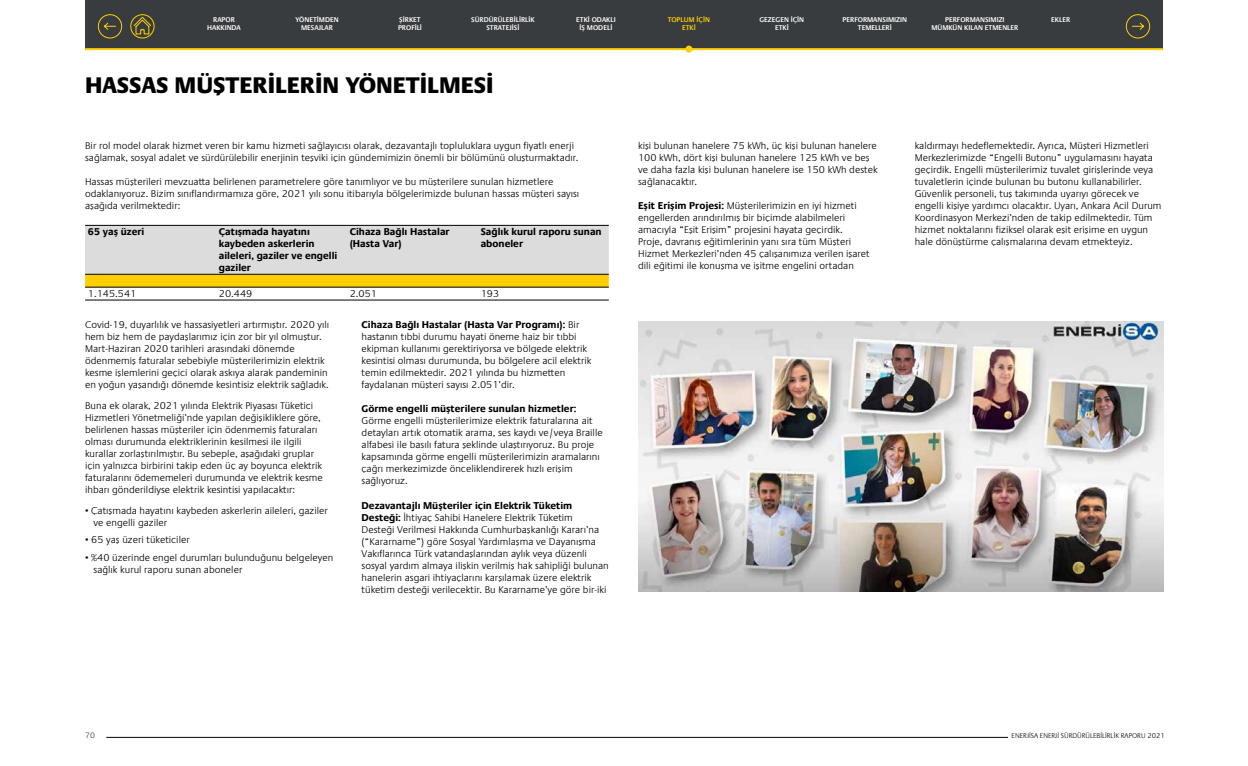
<style>
.page{position:relative;width:1248px;height:766px;background:#fff}
.page>*{position:absolute;margin:0;border:0;box-sizing:border-box;transform-origin:0 0}
.t1{font:800 23px "Praxis Com";color:#000}
.t2{font:300 10px/12px "Praxis Com";color:#000}
.t3{font:700 10px/12px "Praxis Com";color:#000}
.t4{font:300 8px "Praxis Com";color:#393c3f}
.t5{font:600 7px/8.4px "Praxis Com";color:#fff;text-align:center}
.t6{font:300 7px "Praxis Com";color:#000}
.t7{font:600 7px/8.4px "Praxis Com";color:#ffcf01;text-align:center}
.s1{font-weight:700}
</style>
<div class="page">
<svg style="left:85px;top:226px;width:523px;height:61px;background:#e1d7b0"></svg>
<hr style="left:85px;top:225px;width:131px;height:1px;background:#000">
<hr style="left:216px;top:225px;width:131px;height:1px;background:#000">
<hr style="left:347px;top:225px;width:131px;height:1px;background:#000">
<hr style="left:478px;top:225px;width:130px;height:1px;background:#000">
<hr style="left:85px;top:274px;width:131px;height:1px;background:#000">
<hr style="left:85px;top:287px;width:131px;height:1px;background:#000">
<hr style="left:216px;top:274px;width:131px;height:1px;background:#000">
<hr style="left:216px;top:287px;width:131px;height:1px;background:#000">
<hr style="left:347px;top:274px;width:131px;height:1px;background:#000">
<hr style="left:347px;top:287px;width:131px;height:1px;background:#000">
<hr style="left:478px;top:274px;width:130px;height:1px;background:#000">
<hr style="left:478px;top:287px;width:130px;height:1px;background:#000">
<hr style="left:85px;top:300px;width:131px;height:1px;background:#000">
<hr style="left:216px;top:300px;width:131px;height:1px;background:#000">
<hr style="left:347px;top:300px;width:131px;height:1px;background:#000">
<hr style="left:478px;top:300px;width:130px;height:1px;background:#000">
<img style="left:638px;top:321px;width:524px;height:270px">
<div style="left:85px;top:0;width:1077px;height:50px;background:#393c3f"></div>
<hr style="left:624px;top:48px;width:538px;height:2px;background:#ffcf01">
<hr style="left:85px;top:48px;width:539px;height:2px;background:#ffcf01">
<div style="left:685px;top:46px;width:7px;height:7px;background:#ffcf01;border-radius:50%"></div>
<svg style="left:97px;top:14px;width:26px;height:25px"></svg>
<svg style="left:1125px;top:14px;width:25px;height:25px"></svg>
<div style="left:130px;top:14px;width:24px;height:24px;border:1px solid #ffcf01;border-radius:50%"></div>
<svg style="left:133px;top:16px;width:19px;height:19px"></svg>
<hr style="left:106px;top:737px;width:901px;height:1px;background:#000">
<p class="t5" style="left:207px;top:15px;width:35px">RAPOR<br>HAKKINDA</p>
<p class="t5" style="left:471px;top:15px;width:65px">SÜRDÜRÜLEBİLİRLİK<br>STRATEJİSİ</p>
<p class="t5" style="left:295px;top:15px;width:45px">YÖNETİMDEN<br>MESAJLAR</p>
<p class="t5" style="left:576px;top:15px;width:41px">ETKİ ODAKLI<br>İŞ MODELİ</p>
<p class="t5" style="left:1051px;top:15px;width:20px">EKLER</p>
<p class="t5" style="left:398px;top:15px;width:25px;text-align:left">ŞİRKET<br>PROFİLİ</p>
<p class="t7" style="left:667px;top:15px;width:44px">TOPLUM İÇİN<br>ETKİ</p>
<p class="t5" style="left:759px;top:15px;width:46px">GEZEGEN İÇİN<br>ETKİ</p>
<p class="t5" style="left:842px;top:15px;width:66px">PERFORMANSIMIZIN<br>TEMELLERİ</p>
<p class="t5" style="left:931px;top:15px;width:88px">PERFORMANSIMIZI<br>MÜMKÜN KILAN ETMENLER</p>
<h1 class="t1" style="left:85px;top:71px;width:407px">HASSAS MÜŞTERILERIN YÖNETILMESI</h1>
<p class="t2" style="left:85px;top:140px;width:495px">Bir rol model olarak hizmet veren bir kamu hizmeti sağlayıcısı olarak, dezavantajlı topluluklara uygun fiyatlı enerji sağlamak, sosyal adalet ve sürdürülebilir enerjinin teşviki için gündemimizin önemli bir bölümünü oluşturmaktadır.</p>
<p class="t2" style="left:85px;top:176px;width:495px">Hassas müşterileri mevzuatta belirlenen parametrelere göre tanımlıyor ve bu müşterilere sunulan hizmetlere odaklanıyoruz. Bizim sınıflandırmamıza göre, 2021 yılı sonu itibarıyla bölgelerimizde bulunan hassas müşteri sayısı aşağıda verilmektedir:</p>
<p class="t3" style="left:88px;top:226px;width:58px">65 yaş üzeri</p>
<p class="t3" style="left:219px;top:226px;width:120px">Çatışmada hayatını kaybeden askerlerin aileleri, gaziler ve engelli gaziler</p>
<p class="t3" style="left:350px;top:226px;width:101px">Cihaza Bağlı Hastalar (Hasta Var)</p>
<p class="t3" style="left:480px;top:226px;width:122px">Sağlık kurul raporu sunan aboneler</p>
<p class="t2" style="left:88px;top:288px;width:50px">1.145.541</p>
<p class="t2" style="left:219px;top:288px;width:35px">20.449</p>
<p class="t2" style="left:350px;top:288px;width:29px">2.051</p>
<p class="t2" style="left:480px;top:288px;width:20px">193</p>
<p class="t2" style="left:85px;top:319px;width:246px">Covid-19, duyarlılık ve hassasiyetleri artırmıştır. 2020 yılı hem biz hem de paydaşlarımız için zor bir yıl olmuştur.<br>Mart-Haziran 2020 tarihleri arasındaki dönemde ödenmemiş faturalar sebebiyle müşterilerimizin elektrik kesme işlemlerini geçici olarak askıya alarak pandeminin en yoğun yaşandığı dönemde kesintisiz elektrik sağladık.</p>
<p class="t2" style="left:85px;top:399px;width:239px">Buna ek olarak, 2021 yılında Elektrik Piyasası Tüketici Hizmetleri Yönetmeliği’nde yapılan değişikliklere göre, belirlenen hassas müşteriler için ödenmemiş faturaları olması durumunda elektriklerinin kesilmesi ile ilgili kurallar zorlaştırılmıştır. Bu sebeple, aşağıdaki gruplar için yalnızca birbirini takip eden üç ay boyunca elektrik faturalarını ödememeleri durumunda ve elektrik kesme ihbarı gönderildiyse elektrik kesintisi yapılacaktır:</p>
<p class="t2" style="left:94px;top:504px;width:236px;text-indent:-8px">• Çatışmada hayatını kaybeden askerlerin aileleri, gaziler ve engelli gaziler</p>
<p class="t2" style="left:85px;top:533px;width:106px">• 65 yaş üzeri tüketiciler</p>
<p class="t2" style="left:94px;top:551px;width:241px;text-indent:-8px">• %40 üzerinde engel durumları bulunduğunu belgeleyen sağlık kurul raporu sunan aboneler</p>
<p class="t2" style="left:361px;top:319px;width:231px"><span class="s1">Cihaza Bağlı Hastalar (Hasta Var Programı):</span> Bir hastanın tıbbi durumu hayati öneme haiz bir tıbbi ekipman kullanımı gerektiriyorsa ve bölgede elektrik kesintisi olması durumunda, bu bölgelere acil elektrik temin edilmektedir. 2021 yılında bu hizmetten faydalanan müşteri sayısı 2.051’dir.</p>
<p class="t3" style="left:361px;top:403px;width:216px">Görme engelli müşterilere sunulan hizmetler:</p>
<p class="t2" style="left:361px;top:415px;width:242px">Görme engelli müşterilerimize elektrik faturalarına ait detayları artık otomatik arama, ses kaydı ve/veya Braille alfabesi ile basılı fatura şeklinde ulaştırıyoruz. Bu proje kapsamında görme engelli müşterilerimizin aramalarını çağrı merkezimizde önceliklendirerek hızlı erişim sağlıyoruz.</p>
<p class="t2" style="left:361px;top:499px;width:248px"><span class="s1">Dezavantajlı Müşteriler için Elektrik Tüketim Desteği:</span> İhtiyaç Sahibi Hanelere Elektrik Tüketim<br>Desteği Verilmesi Hakkında Cumhurbaşkanlığı Kararı’na (“Kararname”) göre Sosyal Yardımlaşma ve Dayanışma Vakıflarınca Türk vatandaşlarından aylık veya düzenli sosyal yardım almaya ilişkin verilmiş hak sahipliği bulunan hanelerin asgari ihtiyaçlarını karşılamak üzere elektrik tüketim desteği verilecektir. Bu Kararname’ye göre bir-iki</p>
<p class="t2" style="left:638px;top:140px;width:241px">kişi bulunan hanelere 75 kWh, üç kişi bulunan hanelere 100 kWh, dört kişi bulunan hanelere 125 kWh ve beş ve daha fazla kişi bulunan hanelere ise 150 kWh destek sağlanacaktır.</p>
<p class="t2" style="left:638px;top:200px;width:233px"><span class="s1">Eşit Erişim Projesi:</span> Müşterilerimizin en iyi hizmeti engellerden arındırılmış bir biçimde alabilmeleri amacıyla “Eşit Erişim” projesini hayata geçirdik.<br>Proje, davranış eğitimlerinin yanı sıra tüm Müşteri Hizmet Merkezleri’nden 45 çalışanımıza verilen işaret dili eğitimi ile konuşma ve işitme engelini ortadan</p>
<p class="t2" style="left:914px;top:140px;width:248px">kaldırmayı hedeflemektedir. Ayrıca, Müşteri Hizmetleri Merkezlerimizde “Engelli Butonu” uygulamasını hayata geçirdik. Engelli müşterilerimiz tuvalet girişlerinde veya tuvaletlerin içinde bulunan bu butonu kullanabilirler.<br>Güvenlik personeli, tuş takımında uyarıyı görecek ve engelli kişiye yardımcı olacaktır. Uyarı, Ankara Acil Durum Koordinasyon Merkezi’nden de takip edilmektedir. Tüm hizmet noktalarını fiziksel olarak eşit erişime en uygun hale dönüştürme çalışmalarına devam etmekteyiz.</p>
<p class="t4" style="left:85px;top:730px;width:11px">70</p>
<p class="t6" style="left:1011px;top:731px;width:154px">ENERJİSA ENERJİ SÜRDÜRÜLEBİLİRLİK RAPORU 2021</p>
</div>
